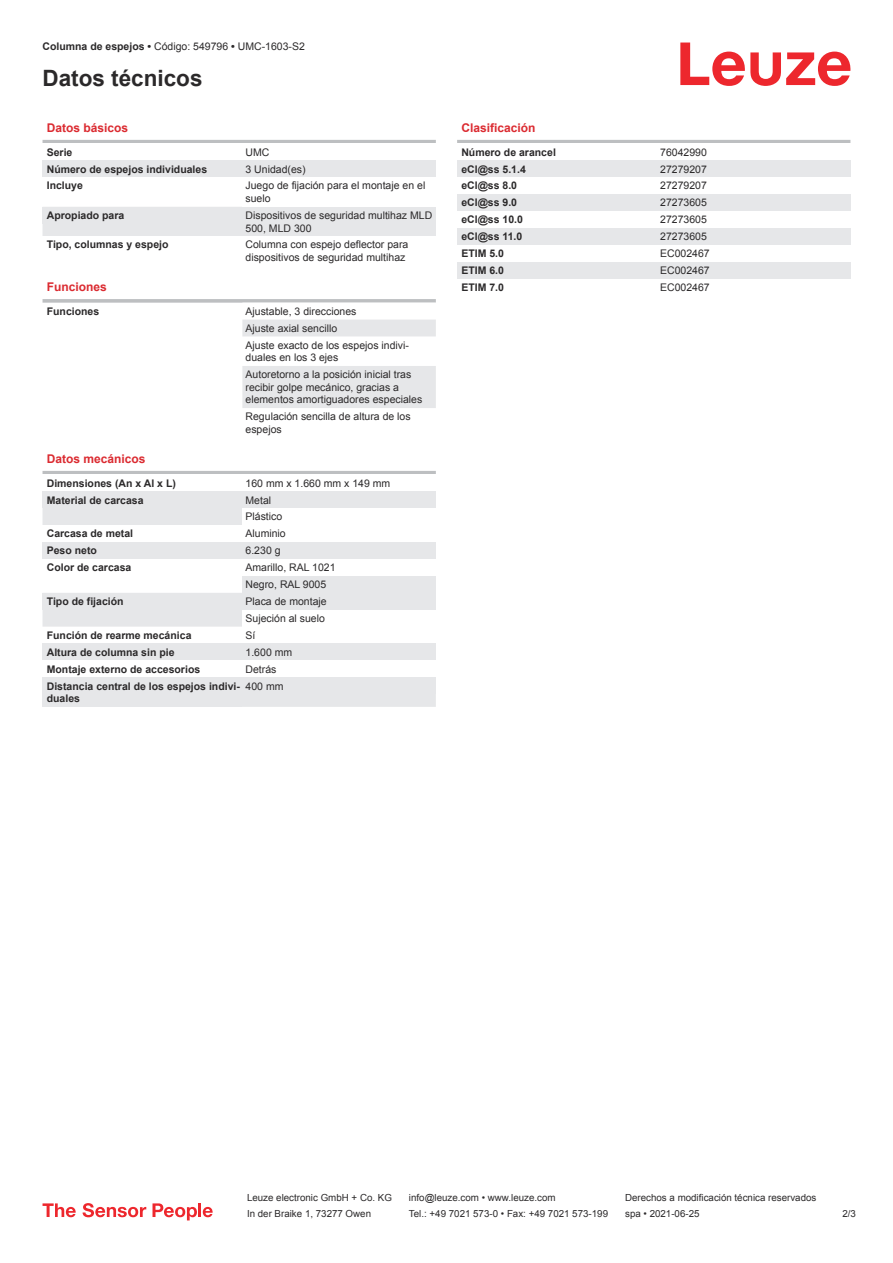
<style>
.page{position:relative;width:893px;height:1263px;background:#fff}
.page>*{position:absolute;margin:0;border:0;box-sizing:border-box;transform-origin:0 0}
.t1{font:700 22.5px "Arial";color:#2b292a}
.t2{font:700 12px "Arial";color:#db2a30}
.t3{font:10.5px/17px "Arial";color:#2b292a}
.t4{font:700 10.5px/12.6px "Arial";color:#2b292a}
.t5{font:9.75px "Arial";color:#2b292a}
.s1{font-weight:700}
</style>
<div class="page">
<svg style="left:680px;top:43px;width:170px;height:43px"></svg>
<svg style="left:43px;top:224px;width:393px;height:483px"></svg>
<hr style="left:43px;top:140px;width:393px;height:3px;background:#bdbfc1">
<div style="left:43px;top:160px;width:199px;height:17px;background:#e6e7e9"></div>
<div style="left:242px;top:160px;width:194px;height:17px;background:#e6e7e9"></div>
<div style="left:43px;top:207px;width:199px;height:17px;background:#e6e7e9"></div>
<div style="left:242px;top:207px;width:194px;height:29px;background:#e6e7e9"></div>
<div style="left:43px;top:236px;width:199px;height:17px;background:#fff"></div>
<div style="left:242px;top:236px;width:194px;height:30px;background:#fff"></div>
<div style="left:43px;top:283px;width:393px;height:18px;background:#fff"></div>
<svg style="left:43px;top:299px;width:393px;height:4px;fill:#c2c4c6"></svg>
<div style="left:43px;top:303px;width:199px;height:17px;background:#fff"></div>
<svg style="left:242px;top:303px;width:194px;height:135px"></svg>
<div style="left:43px;top:455px;width:393px;height:18px;background:#fff"></div>
<hr style="left:43px;top:471px;width:393px;height:3px;background:#bdbfc1">
<div style="left:43px;top:474px;width:199px;height:17px;background:#fff"></div>
<div style="left:242px;top:474px;width:194px;height:17px;background:#fff"></div>
<div style="left:43px;top:491px;width:199px;height:17px;background:#e6e7e9"></div>
<div style="left:242px;top:491px;width:194px;height:17px;background:#e6e7e9"></div>
<div style="left:242px;top:508px;width:194px;height:17px;background:#fff"></div>
<div style="left:43px;top:525px;width:199px;height:17px;background:#fff"></div>
<div style="left:242px;top:525px;width:194px;height:17px;background:#fff"></div>
<div style="left:43px;top:542px;width:199px;height:17px;background:#e6e7e9"></div>
<div style="left:242px;top:542px;width:194px;height:17px;background:#e6e7e9"></div>
<div style="left:43px;top:559px;width:199px;height:17px;background:#fff"></div>
<div style="left:242px;top:559px;width:194px;height:17px;background:#fff"></div>
<div style="left:242px;top:576px;width:194px;height:17px;background:#e6e7e9"></div>
<div style="left:43px;top:593px;width:199px;height:17px;background:#e6e7e9"></div>
<div style="left:242px;top:593px;width:194px;height:17px;background:#e6e7e9"></div>
<div style="left:242px;top:610px;width:194px;height:17px;background:#fff"></div>
<div style="left:43px;top:627px;width:199px;height:16px;background:#fff"></div>
<div style="left:242px;top:627px;width:194px;height:16px;background:#fff"></div>
<div style="left:43px;top:643px;width:199px;height:17px;background:#e6e7e9"></div>
<div style="left:242px;top:643px;width:194px;height:17px;background:#e6e7e9"></div>
<div style="left:43px;top:660px;width:199px;height:17px;background:#fff"></div>
<div style="left:242px;top:660px;width:194px;height:17px;background:#fff"></div>
<div style="left:43px;top:677px;width:199px;height:30px;background:#e6e7e9"></div>
<div style="left:242px;top:677px;width:194px;height:17px;background:#e6e7e9"></div>
<hr style="left:457px;top:140px;width:393px;height:3px;background:#bdbfc1">
<div style="left:457px;top:160px;width:200px;height:17px;background:#e6e7e9"></div>
<div style="left:657px;top:160px;width:193px;height:17px;background:#e6e7e9"></div>
<div style="left:457px;top:194px;width:200px;height:17px;background:#e6e7e9"></div>
<div style="left:657px;top:194px;width:193px;height:17px;background:#e6e7e9"></div>
<div style="left:457px;top:228px;width:200px;height:17px;background:#e6e7e9"></div>
<div style="left:657px;top:228px;width:193px;height:17px;background:#e6e7e9"></div>
<div style="left:457px;top:262px;width:200px;height:17px;background:#e6e7e9"></div>
<div style="left:657px;top:262px;width:193px;height:17px;background:#e6e7e9"></div>
<svg style="left:43px;top:1203px;width:33px;height:14px"></svg>
<svg style="left:83px;top:1203px;width:63px;height:14px"></svg>
<svg style="left:153px;top:1203px;width:44px;height:17px"></svg>
<hr style="left:198px;top:1203px;width:3px;height:14px;background:#ed272d">
<svg style="left:203px;top:1207px;width:10px;height:10px"></svg>
<p class="t3" style="left:43px;top:39px;width:264px"><span class="s1">Columna de espejos •</span> Código: 549796 <span class="s1">•</span> UMC-1603-S2</p>
<h1 class="t1" style="left:43px;top:70px;width:162px">Datos técnicos</h1>
<p class="t2" style="left:47px;top:123px;width:83px">Datos básicos</p>
<p class="t4" style="left:47px;top:147px;width:27px">Serie</p>
<p class="t3" style="left:246px;top:144px;width:25px">UMC</p>
<p class="t4" style="left:47px;top:164px;width:162px">Número de espejos individuales</p>
<p class="t3" style="left:246px;top:161px;width:62px">3 Unidad(es)</p>
<p class="t4" style="left:47px;top:180px;width:38px">Incluye</p>
<p class="t3" style="left:246px;top:180px;width:181px;line-height:12.6px">Juego de fijación para el montaje en el suelo</p>
<p class="t4" style="left:47px;top:210px;width:79px">Apropiado para</p>
<p class="t3" style="left:246px;top:210px;width:188px;line-height:12.6px">Dispositivos de seguridad multihaz MLD<br>500, MLD 300</p>
<p class="t4" style="left:47px;top:239px;width:123px">Tipo, columnas y espejo</p>
<p class="t3" style="left:246px;top:239px;width:164px;line-height:12.6px">Columna con espejo deflector para dispositivos de seguridad multihaz</p>
<p class="t2" style="left:47px;top:283px;width:62px">Funciones</p>
<p class="t4" style="left:47px;top:306px;width:54px">Funciones</p>
<p class="t3" style="left:246px;top:304px;width:165px">Ajustable, 3 direcciones<br>Ajuste axial sencillo<br>Ajuste exacto de los espejos indivi-</p>
<p class="t3" style="left:246px;top:350px;width:167px">duales en los 3 ejes<br>Autoretorno a la posición inicial tras</p>
<p class="t3" style="left:246px;top:382px;width:178px;line-height:12.6px">recibir golpe mecánico, gracias a elementos amortiguadores especiales</p>
<p class="t3" style="left:246px;top:411px;width:167px;line-height:12.6px">Regulación sencilla de altura de los espejos</p>
<p class="t2" style="left:47px;top:454px;width:100px">Datos mecánicos</p>
<p class="t4" style="left:47px;top:478px;width:131px">Dimensiones (An x Al x L)</p>
<p class="t3" style="left:246px;top:475px;width:146px">160 mm x 1.660 mm x 149 mm</p>
<p class="t4" style="left:47px;top:494px;width:98px">Material de carcasa</p>
<p class="t3" style="left:246px;top:492px;width:38px">Metal<br>Plástico</p>
<p class="t4" style="left:47px;top:528px;width:88px">Carcasa de metal</p>
<p class="t3" style="left:246px;top:526px;width:42px">Aluminio</p>
<p class="t4" style="left:47px;top:545px;width:52px">Peso neto</p>
<p class="t3" style="left:246px;top:543px;width:37px">6.230 g</p>
<p class="t4" style="left:47px;top:562px;width:86px">Color de carcasa</p>
<p class="t3" style="left:246px;top:560px;width:92px">Amarillo, RAL 1021<br>Negro, RAL 9005</p>
<p class="t4" style="left:47px;top:596px;width:78px">Tipo de fijación</p>
<p class="t3" style="left:246px;top:594px;width:83px">Placa de montaje<br>Sujeción al suelo</p>
<p class="t4" style="left:47px;top:630px;width:146px">Función de rearme mecánica</p>
<p class="t3" style="left:246px;top:628px;width:11px">Sí</p>
<p class="t4" style="left:47px;top:647px;width:129px">Altura de columna sin pie</p>
<p class="t3" style="left:246px;top:644px;width:48px">1.600 mm</p>
<p class="t4" style="left:47px;top:664px;width:155px">Montaje externo de accesorios</p>
<p class="t3" style="left:246px;top:661px;width:32px">Detrás</p>
<p class="t4" style="left:47px;top:680px;width:195px">Distancia central de los espejos indivi&shy;duales</p>
<p class="t3" style="left:246px;top:678px;width:39px">400 mm</p>
<p class="t2" style="left:461px;top:123px;width:76px">Clasificación</p>
<p class="t4" style="left:461px;top:147px;width:96px">Número de arancel</p>
<p class="t3" style="left:660px;top:144px;width:48px">76042990</p>
<p class="t4" style="left:461px;top:164px;width:66px">eCl@ss 5.1.4</p>
<p class="t3" style="left:660px;top:161px;width:48px">27279207</p>
<p class="t4" style="left:461px;top:180px;width:57px">eCl@ss 8.0</p>
<p class="t3" style="left:660px;top:178px;width:48px">27279207</p>
<p class="t4" style="left:461px;top:197px;width:57px">eCl@ss 9.0</p>
<p class="t3" style="left:660px;top:195px;width:48px">27273605</p>
<p class="t4" style="left:461px;top:214px;width:63px">eCl@ss 10.0</p>
<p class="t3" style="left:660px;top:212px;width:48px">27273605</p>
<p class="t4" style="left:461px;top:231px;width:63px">eCl@ss 11.0</p>
<p class="t3" style="left:660px;top:229px;width:48px">27273605</p>
<p class="t4" style="left:461px;top:248px;width:44px">ETIM 5.0</p>
<p class="t3" style="left:660px;top:246px;width:51px">EC002467</p>
<p class="t4" style="left:461px;top:265px;width:44px">ETIM 6.0</p>
<p class="t3" style="left:660px;top:263px;width:51px">EC002467</p>
<p class="t4" style="left:461px;top:282px;width:44px">ETIM 7.0</p>
<p class="t3" style="left:660px;top:280px;width:51px">EC002467</p>
<p class="t5" style="left:247px;top:1194px;width:146px">Leuze electronic GmbH + Co. KG</p>
<p class="t5" style="left:409px;top:1194px;width:148px">info@leuze.com • www.leuze.com</p>
<p class="t5" style="left:625px;top:1194px;width:193px">Derechos a modificación técnica reservados</p>
<p class="t5" style="left:247px;top:1210px;width:126px">In der Braike 1, 73277 Owen</p>
<p class="t5" style="left:409px;top:1210px;width:201px">Tel.: +49 7021 573-0 • Fax: +49 7021 573-199</p>
<p class="t5" style="left:625px;top:1210px;width:76px">spa • 2021-06-25</p>
<p class="t5" style="left:842px;top:1210px;width:15px">2 /3</p>
</div>
